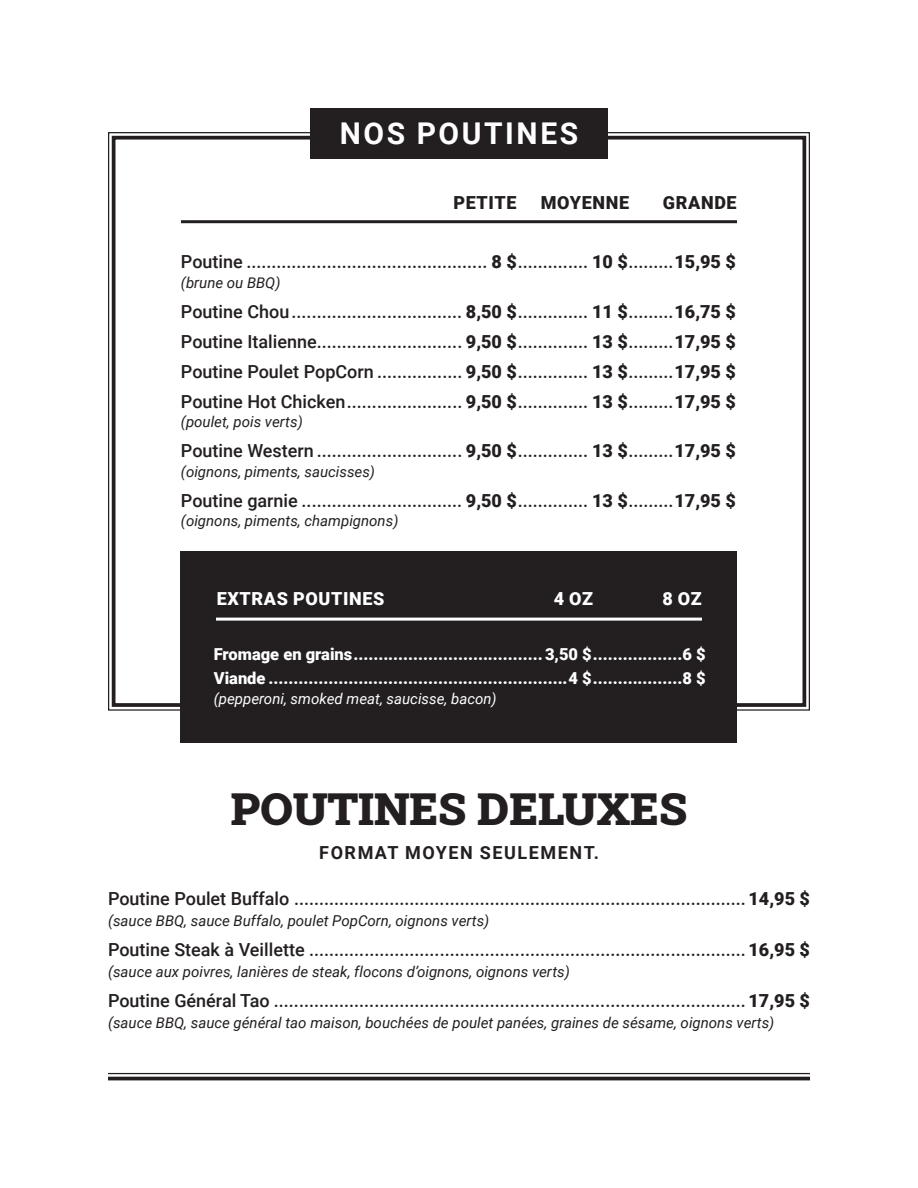
<style>
.page{position:relative;width:918px;height:1188px;background:#fff}
.page>*{position:absolute;margin:0;border:0;box-sizing:border-box;transform-origin:0 0}
.t1{font:900 45px "Roboto Slab";color:#231f20}
.t2{font:700 30px "Roboto";letter-spacing:.085em;color:#fff}
.t3{font:500 18px/30px "Roboto";color:#231f20;text-align:justify}
.t4{font:700 18px "Roboto";letter-spacing:.085em;color:#231f20}
.t5{font:900 18px "Roboto";letter-spacing:.035em;color:#fff}
.t6{font:900 18px "Roboto";letter-spacing:.035em;color:#231f20}
.t7{font:900 16.5px/24px "Roboto";color:#fff}
.t8{font:italic 15px "Roboto";color:#231f20}
.t9{font:italic 15px "Roboto";color:#fff}
.s1{font-weight:900}
</style>
<div class="page">
<hr style="left:108px;top:1073px;width:702px;height:1px;background:#231f20">
<hr style="left:108px;top:1077px;width:702px;height:3px;background:#231f20">
<svg style="left:108px;top:132px;width:702px;height:579px"></svg>
<div style="left:112px;top:136px;width:694px;height:571px;border:4px solid #231f20"></div>
<div style="left:310px;top:108px;width:298px;height:50px;background:#231f20"></div>
<div style="left:181px;top:551px;width:556px;height:191px;background:#231f20"></div>
<hr style="left:216px;top:618px;width:486px;height:3px;background:#fff">
<h2 class="t2" style="left:340px;top:113px;width:240px">NOS POUTINES</h2>
<p class="t6" style="left:453px;top:190px;width:65px">PETITE</p>
<p class="t6" style="left:541px;top:190px;width:90px">MOYENNE</p>
<p class="t6" style="left:663px;top:190px;width:75px">GRANDE</p>
<p class="t3" style="left:181px;top:246px;width:556px">Poutine ................................................ <span class="s1">8 $</span>.............. <span class="s1">10 $</span>.........<span class="s1">15,95 $</span></p>
<p class="t8" style="left:181px;top:272px;width:101px">(brune ou BBQ)</p>
<p class="t3" style="left:181px;top:296px;width:556px">Poutine Chou.................................. <span class="s1">8,50 $</span>.............. <span class="s1">11 $</span>.........<span class="s1">16,75 $ </span>Poutine Italienne............................. <span class="s1">9,50 $</span>.............. <span class="s1">13 $</span>.........<span class="s1">17,95 $ </span>Poutine Poulet PopCorn ................. <span class="s1">9,50 $</span>.............. <span class="s1">13 $</span>.........<span class="s1">17,95 $ </span>Poutine Hot Chicken....................... <span class="s1">9,50 $</span>.............. <span class="s1">13 $</span>.........<span class="s1">17,95 $</span></p>
<p class="t8" style="left:181px;top:411px;width:123px">(poulet, pois verts)</p>
<p class="t3" style="left:181px;top:435px;width:556px">Poutine Western ............................. <span class="s1">9,50 $</span>.............. <span class="s1">13 $</span>.........<span class="s1">17,95 $</span></p>
<p class="t8" style="left:181px;top:461px;width:196px">(oignons, piments, saucisses)</p>
<p class="t3" style="left:181px;top:485px;width:556px">Poutine garnie ................................ <span class="s1">9,50 $</span>.............. <span class="s1">13 $</span>.........<span class="s1">17,95 $</span></p>
<p class="t8" style="left:181px;top:510px;width:219px">(oignons, piments, champignons)</p>
<p class="t5" style="left:217px;top:586px;width:169px">EXTRAS POUTINES</p>
<p class="t5" style="left:554px;top:586px;width:41px">4 OZ</p>
<p class="t5" style="left:663px;top:586px;width:41px">8 OZ</p>
<p class="t7" style="left:214px;top:642px;width:493px">Fromage en grains......................................3,50 $..................6 $<br>Viande ............................................................4 $..................8 $</p>
<p class="t9" style="left:214px;top:688px;width:284px">(pepperoni, smoked meat, saucisse, bacon)</p>
<h1 class="t1" style="left:231px;top:778px;width:458px">POUTINES DELUXES</h1>
<p class="t4" style="left:319px;top:840px;width:281px">FORMAT MOYEN SEULEMENT.</p>
<p class="t3" style="left:108px;top:883px;width:703px">Poutine Poulet Buffalo ..........................................................................................<span class="s1">14,95 $</span></p>
<p class="t8" style="left:108px;top:910px;width:383px">(sauce BBQ, sauce Buffalo, poulet PopCorn, oignons verts)</p>
<p class="t3" style="left:108px;top:934px;width:703px">Poutine Steak à Veillette .......................................................................................<span class="s1">16,95 $</span></p>
<p class="t8" style="left:108px;top:961px;width:463px">(sauce aux poivres, lanières de steak, flocons d’oignons, oignons verts)</p>
<p class="t3" style="left:108px;top:985px;width:703px">Poutine Général Tao ..............................................................................................<span class="s1">17,95 $</span></p>
<p class="t8" style="left:108px;top:1012px;width:668px">(sauce BBQ, sauce général tao maison, bouchées de poulet panées, graines de sésame, oignons verts)</p>
</div>
